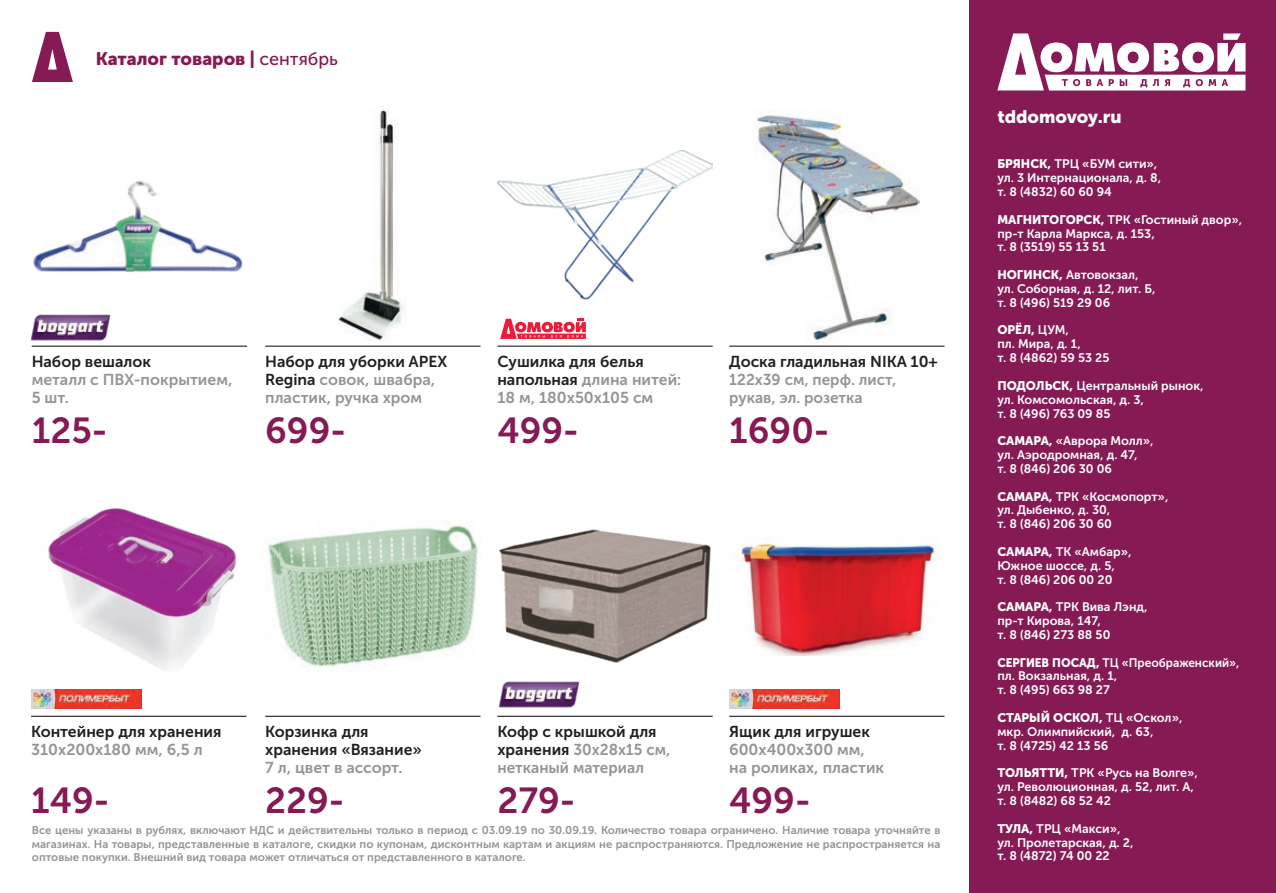
<style>
.page{position:relative;width:1276px;height:893px;background:#fff}
.page>*{position:absolute;margin:0;border:0;box-sizing:border-box;transform-origin:0 0}
.t1{font:36px "Museo Sans Cyrl 700";color:#861a54}
.t2{font:18px "Museo Sans Cyrl 900";color:#861a54}
.t3{font:18px "Museo Sans Cyrl 900";color:#fff}
.t4{font:15.75px/18px "Museo Sans Cyrl 700";color:#939598}
.t5{font:15.75px/18px "Museo Sans Cyrl 700";color:#231f20}
.t6{font:12.38px/13.7px "Museo Sans Cyrl 700";color:#fff}
.t7{font:12.38px "Museo Sans Cyrl 700";color:#fff;scale:.95 1}
.t8{font:12.38px "Museo Sans Cyrl 900";color:#fff}
.t9{font:11.25px/13.5px "Museo Sans Cyrl 700";color:#939598;text-align:justify}
.s1{font-family:"Museo Sans Cyrl 500"}
.s2{color:#231f20}
.s3{color:#939598}
.s4{font-family:"Museo Sans Cyrl 900"}
.s5{font-family:"Museo Sans Cyrl 700"}
</style>
<div class="page">
<svg style="left:32px;top:32px;width:41px;height:50px"></svg>
<div style="left:969px;top:0;width:307px;height:893px;background:#861a54"></div>
<img style="left:268px;top:523px;width:211px;height:145px">
<img style="left:32px;top:508px;width:205px;height:182px">
<img style="left:740px;top:543px;width:195px;height:112px">
<img style="left:499px;top:529px;width:212px;height:134px">
<img style="left:756px;top:115px;width:163px;height:228px">
<img style="left:497px;top:151px;width:215px;height:149px">
<hr style="left:729px;top:346px;width:215px;height:1px;background:#231f20">
<hr style="left:729px;top:716px;width:215px;height:1px;background:#231f20">
<hr style="left:497px;top:346px;width:215px;height:1px;background:#231f20">
<hr style="left:497px;top:716px;width:215px;height:1px;background:#231f20">
<hr style="left:265px;top:346px;width:215px;height:1px;background:#231f20">
<hr style="left:265px;top:716px;width:215px;height:1px;background:#231f20">
<hr style="left:31px;top:716px;width:215px;height:1px;background:#231f20">
<hr style="left:32px;top:346px;width:215px;height:1px;background:#231f20">
<svg style="left:997px;top:33px;width:248px;height:58px"></svg>
<img style="left:338px;top:110px;width:67px;height:231px">
<img style="left:33px;top:181px;width:210px;height:91px">
<img style="left:31px;top:314px;width:80px;height:27px">
<img style="left:32px;top:690px;width:110px;height:19px">
<img style="left:729px;top:690px;width:110px;height:19px">
<img style="left:499px;top:681px;width:81px;height:27px">
<svg style="left:500px;top:319px;width:86px;height:20px"></svg>
<h2 class="t2" style="left:96px;top:49px;width:244px">Каталог товаров | <span class="s1">сентябрь</span></h2>
<p class="t5" style="left:32px;top:353px;width:121px">Набор вешалок</p>
<p class="t4" style="left:32px;top:371px;width:202px">металл с ПВХ-покрытием,<br>5 шт.</p>
<p class="t1" style="left:32px;top:410px;width:77px">125-</p>
<p class="t4" style="left:265px;top:353px;width:183px"><span class="s2">Набор для уборки APEX<br>Regina</span> совок, швабра, пластик, ручка хром</p>
<p class="t1" style="left:265px;top:410px;width:82px">699-</p>
<p class="t4" style="left:497px;top:353px;width:185px"><span class="s2">Сушилка для белья напольная</span> длина нитей:<br>18 м, 180х50х105 см</p>
<p class="t1" style="left:497px;top:410px;width:83px">499-</p>
<p class="t4" style="left:729px;top:353px;width:210px"><span class="s2">Доска гладильная NIKA 10+<br></span>122х39 см, перф. лист, рукав, эл. розетка</p>
<p class="t1" style="left:729px;top:410px;width:102px">1690-</p>
<p class="t5" style="left:31px;top:723px;width:192px">Контейнер для хранения<br><span class="s3">310х200х180 мм, 6,5 л</span></p>
<p class="t5" style="left:265px;top:723px;width:158px">Корзинка для хранения «Вязание»<br><span class="s3">7 л, цвет в ассорт.</span></p>
<p class="t4" style="left:497px;top:723px;width:174px"><span class="s2">Кофр с крышкой для хранения</span> 30х28х15 см, нетканый материал</p>
<p class="t4" style="left:729px;top:723px;width:156px"><span class="s2">Ящик для игрушек<br></span>600х400х300 мм, на роликах, пластик</p>
<p class="t1" style="left:31px;top:781px;width:80px">149-</p>
<p class="t1" style="left:265px;top:781px;width:81px">229-</p>
<p class="t1" style="left:497px;top:781px;width:79px">279-</p>
<p class="t1" style="left:729px;top:781px;width:83px">499-</p>
<p class="t9" style="left:32px;top:823px;width:910px">Все цены указаны в рублях, включают НДС и действительны только в период с 03.09.19 по 30.09.19. Количество товара ограничено. Наличие товара уточняйте в магазинах. На товары, представленные в каталоге, скидки по купонам, дисконтным картам и акциям не распространяются. Предложение не распространяется на оптовые покупки. Внешний вид товара может отличаться от представленного в каталоге.</p>
<p class="t3" style="left:997px;top:106px;width:126px">tddomovoy.ru</p>
<p class="t6" style="left:997px;top:157px;width:165px"><span class="s4">БРЯНСК,</span> ТРЦ «БУМ сити», ул. 3 Интернационала, д. 8, т. 8 (4832) 60 60 94</p>
<p class="t6" style="left:997px;top:213px;width:246px"><span class="s4">МАГНИТОГОРСК,</span> ТРК «Гостиный двор», пр-т Карла Маркса, д. 153,</p>
<p class="t6" style="left:997px;top:240px;width:110px">т. 8 (3519) 55 13 51</p>
<p class="t6" style="left:997px;top:268px;width:143px"><span class="s4">НОГИНСК,</span> Автовокзал,</p>
<p class="t6" style="left:997px;top:282px;width:160px">ул. Соборная, д. 12, лит. Б,</p>
<p class="t6" style="left:997px;top:296px;width:114px">т. 8 (496) 519 29 06</p>
<p class="t8" style="left:997px;top:323px;width:73px">ОРЁЛ, <span class="s5">ЦУМ,</span></p>
<p class="t6" style="left:997px;top:337px;width:85px">пл. Мира, д. 1,</p>
<p class="t6" style="left:997px;top:351px;width:114px">т. 8 (4862) 59 53 25</p>
<p class="t6" style="left:997px;top:379px;width:208px"><span class="s4">ПОДОЛЬСК,</span> Центральный рынок,</p>
<p class="t6" style="left:997px;top:393px;width:148px">ул. Комсомольская, д. 3,</p>
<p class="t6" style="left:997px;top:406px;width:115px">т. 8 (496) 763 09 85</p>
<p class="t6" style="left:997px;top:434px;width:158px"><span class="s4">САМАРА,</span> «Аврора Молл»,</p>
<p class="t6" style="left:997px;top:448px;width:142px">ул. Аэродромная, д. 47,</p>
<p class="t6" style="left:997px;top:462px;width:116px">т. 8 (846) 206 30 06</p>
<p class="t6" style="left:997px;top:489px;width:173px"><span class="s4">САМАРА,</span> ТРК «Космопорт»,</p>
<p class="t6" style="left:997px;top:503px;width:115px">ул. Дыбенко, д. 30,</p>
<p class="t6" style="left:997px;top:517px;width:116px">т. 8 (846) 206 30 60</p>
<p class="t6" style="left:997px;top:545px;width:136px"><span class="s4">САМАРА,</span> ТК «Амбар»,</p>
<p class="t6" style="left:997px;top:559px;width:119px">Южное шоссе, д. 5,</p>
<p class="t6" style="left:997px;top:572px;width:117px">т. 8 (846) 206 00 20</p>
<p class="t6" style="left:997px;top:600px;width:152px"><span class="s4">САМАРА,</span> ТРК Вива Лэнд,</p>
<p class="t6" style="left:997px;top:614px;width:105px">пр-т Кирова, 147,</p>
<p class="t6" style="left:997px;top:628px;width:115px">т. 8 (846) 273 88 50</p>
<p class="t7" style="left:997px;top:655px;width:256px"><span class="s4">СЕРГИЕВ ПОСАД,</span> ТЦ «Преображенский»,</p>
<p class="t6" style="left:997px;top:669px;width:121px">пл. Вокзальная, д. 1,</p>
<p class="t6" style="left:997px;top:683px;width:114px">т. 8 (495) 663 98 27</p>
<p class="t6" style="left:997px;top:711px;width:187px"><span class="s4">СТАРЫЙ ОСКОЛ,</span> ТЦ «Оскол», мкр. Олимпийский, д. 63,<br>т. 8 (4725) 42 13 56</p>
<p class="t6" style="left:997px;top:766px;width:202px"><span class="s4">ТОЛЬЯТТИ,</span> ТРК «Русь на Волге», ул. Революционная, д. 52, лит. А,</p>
<p class="t6" style="left:997px;top:794px;width:115px">т. 8 (8482) 68 52 42</p>
<p class="t6" style="left:997px;top:821px;width:125px"><span class="s4">ТУЛА,</span> ТРЦ «Макси»,</p>
<p class="t6" style="left:997px;top:835px;width:138px">ул. Пролетарская, д. 2,</p>
<p class="t6" style="left:997px;top:849px;width:114px">т. 8 (4872) 74 00 22</p>
</div>
